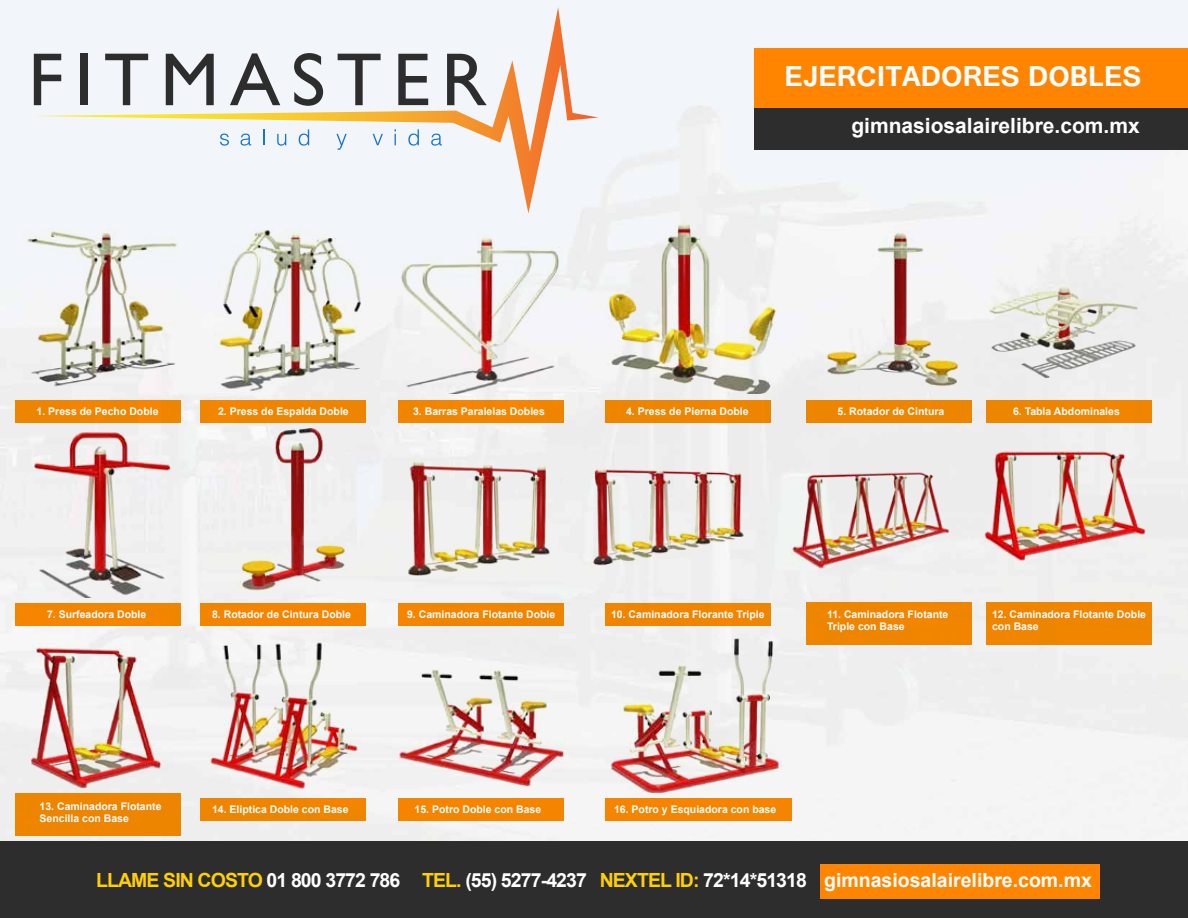
<style>
.page{position:relative;width:1188px;height:918px;background:#fff}
.page>*{position:absolute;margin:0;border:0;box-sizing:border-box;transform-origin:0 0}
.t1{font:700 35.4px "Tunga";color:#fff}
.t2{font:700 21px "Arial";color:#fff}
.t3{font:700 19.5px "Arial";letter-spacing:-.045em;color:#fff}
.t4{font:700 10.5px/12.6px "Arial";color:#fff}
.s1{color:#ffcf06}
</style>
<div class="page">
<img style="left:0;top:0;width:1188px;height:841px">
<svg style="left:33px;top:7px;width:565px;height:206px"></svg>
<svg style="left:220px;top:134px;width:9px;height:12px"></svg>
<svg style="left:240px;top:134px;width:11px;height:12px"></svg>
<svg style="left:263px;top:129px;width:1px;height:16px"></svg>
<svg style="left:277px;top:134px;width:9px;height:12px"></svg>
<svg style="left:299px;top:129px;width:10px;height:17px"></svg>
<svg style="left:336px;top:134px;width:11px;height:16px"></svg>
<svg style="left:373px;top:134px;width:10px;height:11px"></svg>
<svg style="left:394px;top:129px;width:2px;height:16px"></svg>
<svg style="left:408px;top:129px;width:11px;height:17px"></svg>
<svg style="left:431px;top:134px;width:11px;height:12px"></svg>
<div style="left:754px;top:96px;width:434px;height:54px;background:#2d2d2d"></div>
<div style="left:754px;top:49px;width:434px;height:59px;background:#ff8500"></div>
<div style="left:0;top:841px;width:1188px;height:77px;background:#2d2d2d"></div>
<div style="left:820px;top:864px;width:280px;height:35px;background:#ff8500"></div>
<h1 class="t1" style="left:785px;top:53px;width:358px">EJERCITADORES DOBLES</h1>
<h2 class="t2" style="left:851px;top:114px;width:290px">gimnasiosalairelibre.com.mx</h2>
<p class="t4" style="left:37px;top:405px;width:123px">1. Press de Pecho Doble</p>
<p class="t4" style="left:218px;top:405px;width:132px">2. Press de Espalda Doble</p>
<p class="t4" style="left:413px;top:405px;width:133px">3. Barras Paralelas Dobles</p>
<p class="t4" style="left:626px;top:405px;width:124px">4. Press de Pierna Doble</p>
<p class="t4" style="left:838px;top:405px;width:108px">5. Rotador de Cintura</p>
<p class="t4" style="left:1013px;top:405px;width:108px">6. Tabla Abdominales</p>
<p class="t4" style="left:47px;top:608px;width:101px">7. Surfeadora Doble</p>
<p class="t4" style="left:212px;top:608px;width:140px">8. Rotador de Cintura Doble</p>
<p class="t4" style="left:407px;top:608px;width:150px">9. Caminadora Flotante Doble</p>
<p class="t4" style="left:611px;top:608px;width:155px">10. Caminadora Florante Triple</p>
<p class="t4" style="left:827px;top:608px;width:123px">11. Caminadora Flotante<br>Triple con Base</p>
<p class="t4" style="left:992px;top:608px;width:156px">12. Caminadora Flotante Doble con Base</p>
<p class="t4" style="left:40px;top:800px;width:123px">13. Caminadora Flotante<br>Sencilla con Base</p>
<p class="t4" style="left:212px;top:803px;width:138px">14. Eliptica Doble con Base</p>
<p class="t4" style="left:415px;top:803px;width:128px">15. Potro Doble con Base</p>
<p class="t4" style="left:614px;top:803px;width:164px">16. Potro y Esquiadora con base</p>
<h3 class="t3" style="left:96px;top:869px;width:997px"><span class="s1">LLAME SIN COSTO</span> 01 800 3772 786 <span class="s1">TEL.</span> (55) 5277--4237 <span class="s1">NEXTEL ID:</span> 72*14*51318 gimnasiosalairelibre.com.mx</h3>
</div>
